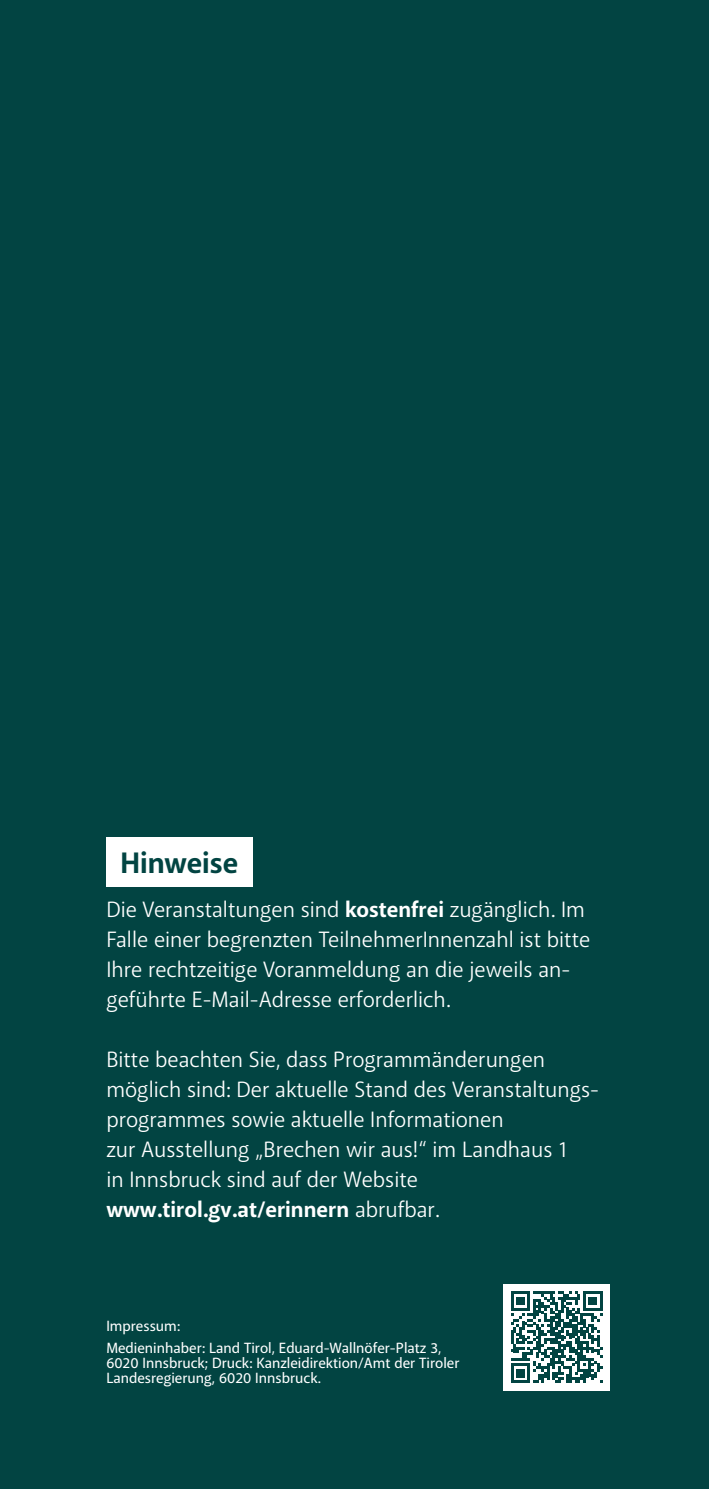
<style>
.page{position:relative;width:709px;height:1489px;background:#fff}
.page>*{position:absolute;margin:0;border:0;box-sizing:border-box;transform-origin:0 0}
.t1{font:700 30px "Akagi Pro";color:#024442}
.t2{font:22.5px/30px "Akagi Pro";color:#fff}
.t3{font:500 15px/22px "Akagi Pro";color:#fff}
.s1{font-weight:700}
</style>
<div class="page">
<div style="left:0;top:0;width:709px;height:1488px;background:#024442"></div>
<div style="left:106px;top:837px;width:146px;height:49px;background:#fff"></div>
<div style="left:503px;top:1283px;width:106px;height:106px;background:#fff"></div>
<svg style="left:511px;top:1291px;width:91px;height:91px"></svg>
<p class="t1" style="left:120px;top:844px;width:119px">Hinweise</p>
<p class="t2" style="left:106px;top:894px;width:485px">Die Veranstaltungen sind <span class="s1">kostenfrei</span> zugänglich. Im Falle einer begrenzten TeilnehmerInnenzahl ist bitte Ihre rechtzeitige Voranmeldung an die jeweils an&shy;geführte E-Mail-Adresse erforderlich.</p>
<p class="t2" style="left:106px;top:1044px;width:494px">Bitte beachten Sie, dass Programmänderungen möglich sind: Der aktuelle Stand des Veranstaltungs&shy;programmes sowie aktuelle Informationen<br>zur Ausstellung „Brechen wir aus!“ im Landhaus 1<br>in Innsbruck sind auf der Website <span class="s1">www.tirol.gv.at/erinnern</span> abrufbar.</p>
<p class="t3" style="left:106px;top:1314px;width:336px">Impressum:<br>Medieninhaber: Land Tirol, Eduard-Wallnöfer-Platz 3,</p>
<p class="t3" style="left:106px;top:1355px;width:355px;line-height:15px">6020 Innsbruck; Druck: Kanzleidirektion/Amt der Tiroler<br>Landesregierung, 6020 Innsbruck.</p>
</div>
